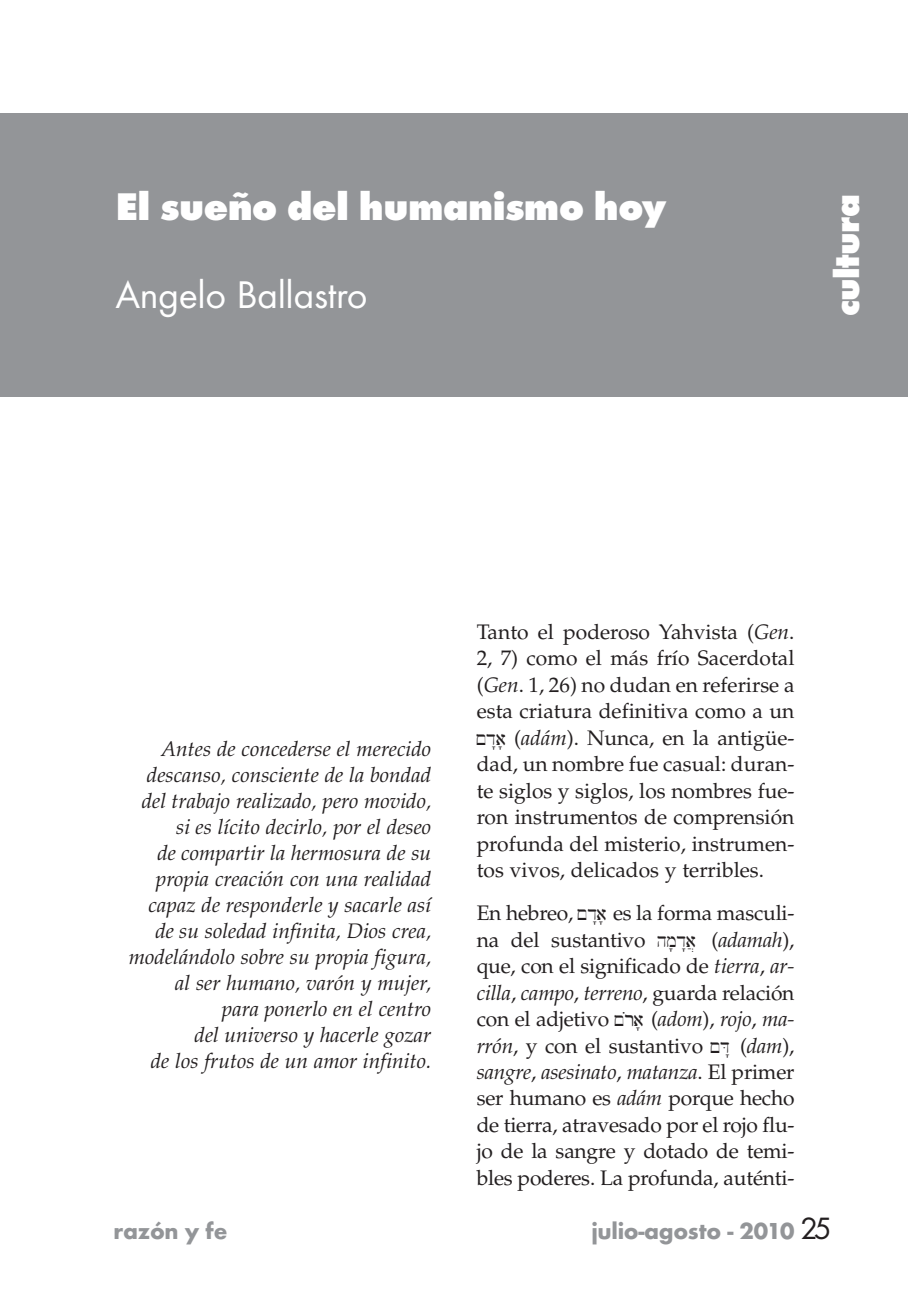
<style>
.page{position:relative;width:908px;height:1304px;background:#fff}
.page>*{position:absolute;margin:0;border:0;box-sizing:border-box;transform-origin:0 0}
.t1{font:800 40px "Futura T";letter-spacing:-.015em;color:#fff}
.t2{font:40px "Futura T";letter-spacing:-.01em;color:#fff}
.t3{font:800 36px "Futura T";letter-spacing:-.015em;color:#fff}
.t4{font:700 24px "Futura T";letter-spacing:-.01em;color:#939598}
.t5{font:21px/26.4px "Palatino";letter-spacing:-.01em;color:#231f20;text-align:justify}
.t6{font:italic 21px/26px "Palatino";color:#231f20;text-align:right}
.s1{font-style:italic}
.s2{font-family:"Hebraica"}
.s3{font-family:"Times New Roman"}
.s4{font-weight:400;font-size:32px;color:#231f20}
</style>
<div class="page">
<div style="left:0;top:113px;width:907px;height:284px;background:#939598"></div>
<h1 class="t1" style="left:115px;top:191px;width:552px">El sueño del humanismo hoy</h1>
<h1 class="t2" style="left:115px;top:278px;width:253px">Angelo Ballastro</h1>
<h2 class="t3" style="left:832px;top:316px;width:124px;rotate:-90deg">cultura</h2>
<p class="t6" style="left:129px;top:738px;width:304px">Antes de concederse el merecido descanso, consciente de la bondad del trabajo realizado, pero movido, si es lícito decirlo, por el deseo<br>de compartir la hermosura de su propia creación con una realidad capaz de responderle y sacarle así de su soledad infinita, Dios crea, modelándolo sobre su propia figura, al ser humano, varón y mujer,<br>para ponerlo en el centro<br>del universo y hacerle gozar<br>de los frutos de un amor infinito.</p>
<p class="t5" style="left:476px;top:621px;width:319px">Tanto el poderoso Yahvista (<span class="s1">Gen</span>.<br>2, 7) como el más frío Sacerdotal (<span class="s1">Gen</span>. 1, 26) no dudan en referirse a esta criatura definitiva como a un <span class="s2">μd:a;</span>(<span class="s1">adám</span>). Nunca, en la antigüe&shy;dad, un nombre fue casual: duran&shy;te siglos y siglos, los nombres fue&shy;ron instrumentos de comprensión profunda del misterio, instrumen&shy;tos vivos, delicados y terribles.</p>
<p class="t5" style="left:476px;top:902px;width:319px">En hebreo, <span class="s2">μda: ;</span>es la forma masculi&shy;na del sustantivo <span class="s2">hmd;a: }</span> (<span class="s1">adamah</span>), que, con el significado de <span class="s1">tierra</span>, <span class="s1">ar&shy;cilla</span>, <span class="s1">campo</span>, <span class="s1">terreno</span>, guarda relación con el adjetivo <span class="s2">μ</span><span class="s3">רׂ</span> <span class="s2">a;</span>(<span class="s1">adom</span>), <span class="s1">rojo</span>, <span class="s1">ma&shy;rrón</span>, y con el sustantivo <span class="s2">μD:</span> (<span class="s1">dam</span>), <span class="s1">sangre</span>, <span class="s1">asesinato</span>, <span class="s1">matanza</span>. El primer ser humano es <span class="s1">adám</span> porque hecho de tierra, atravesado por el rojo flu&shy;jo de la sangre y dotado de temi&shy;bles poderes. La profunda, auténti-</p>
<p class="t4" style="left:113px;top:1217px;width:115px">razón y fe</p>
<p class="t4" style="left:591px;top:1217px;width:242px">julio-agosto - 2010 <span class="s4">25</span></p>
</div>
